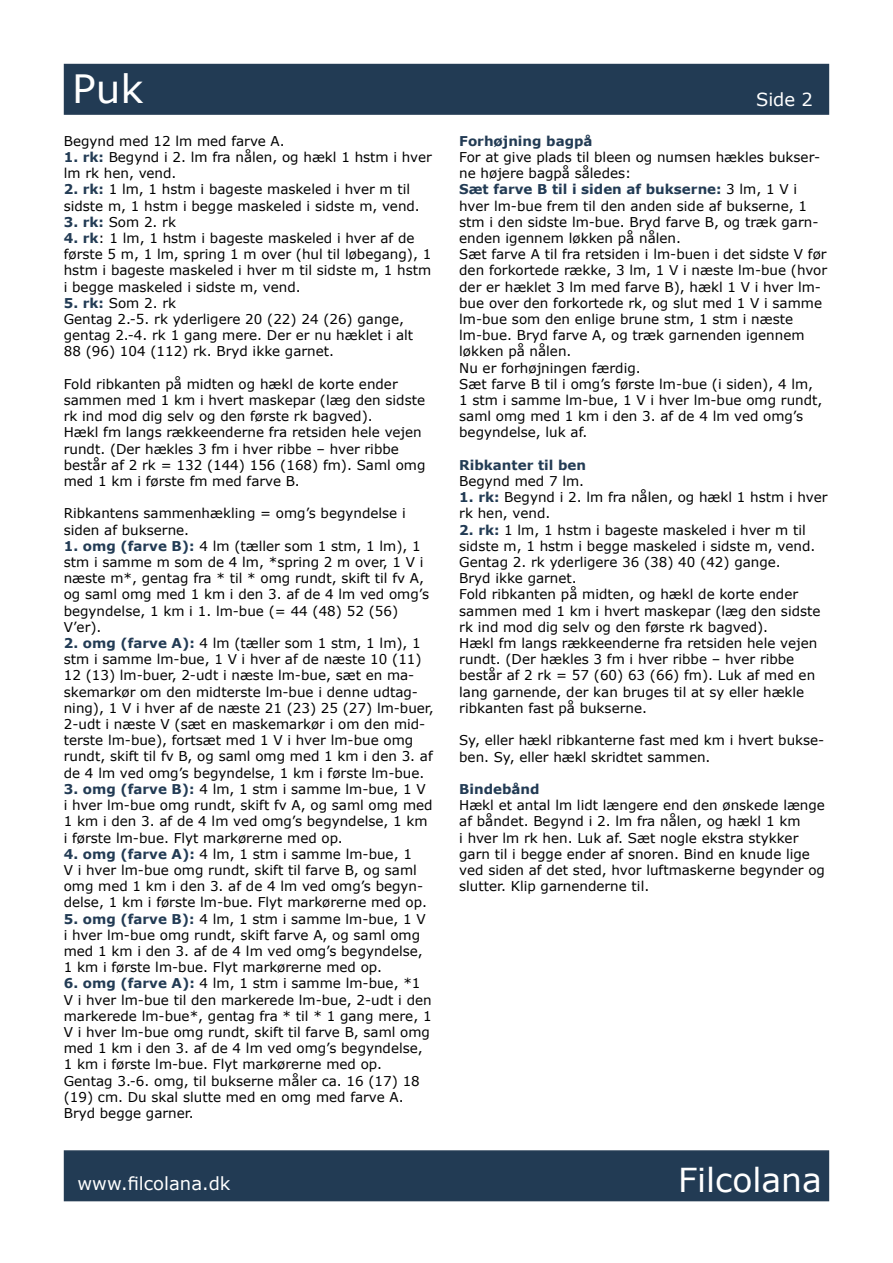
<style>
.page{position:relative;width:893px;height:1263px;background:#fff}
.page>*{position:absolute;margin:0;border:0;box-sizing:border-box;transform-origin:0 0}
.t1{font:39px "Verdana";color:#fff}
.t2{font:33px "Verdana";color:#fff}
.t3{font:18px "Verdana";color:#fff}
.t4{font:13.5px/16.2px "Verdana";color:#000}
.t5{font:700 13.5px "Verdana";color:#223b54}
.s1{font-weight:700;color:#223b54}
</style>
<div class="page">
<div style="left:64px;top:64px;width:765px;height:51px;background:#223b54;border:2px solid #243c54"></div>
<div style="left:64px;top:1150px;width:765px;height:51px;background:#223b54;border:2px solid #243c54"></div>
<h1 class="t1" style="left:72px;top:62px;width:73px">Puk</h1>
<p class="t4" style="left:64px;top:133px;width:222px">Begynd med 12 lm med farve A.</p>
<p class="t4" style="left:64px;top:149px;width:370px"><span class="s1">1. rk:</span> Begynd i 2. lm fra nålen, og hækl 1 hstm i hver lm rk hen, vend.</p>
<p class="t4" style="left:64px;top:181px;width:358px"><span class="s1">2. rk:</span> 1 lm, 1 hstm i bageste maskeled i hver m til sidste m, 1 hstm i begge maskeled i sidste m, vend.</p>
<p class="t4" style="left:64px;top:214px;width:114px"><span class="s1">3. rk:</span> Som 2. rk</p>
<p class="t4" style="left:64px;top:230px;width:369px"><span class="s1">4. rk</span>: 1 lm, 1 hstm i bageste maskeled i hver af de første 5 m, 1 lm, spring 1 m over (hul til løbegang), 1 hstm i bageste maskeled i hver m til sidste m, 1 hstm i begge maskeled i sidste m, vend.</p>
<p class="t4" style="left:64px;top:295px;width:351px"><span class="s1">5. rk:</span> Som 2. rk<br>Gentag 2.-5. rk yderligere 20 (22) 24 (26) gange, gentag 2.-4. rk 1 gang mere. Der er nu hæklet i alt 88 (96) 104 (112) rk. Bryd ikke garnet.</p>
<p class="t4" style="left:64px;top:376px;width:363px">Fold ribkanten på midten og hækl de korte ender sammen med 1 km i hvert maskepar (læg den sidste rk ind mod dig selv og den første rk bagved).<br>Hækl fm langs rækkeenderne fra retsiden hele vejen rundt. (Der hækles 3 fm i hver ribbe – hver ribbe består af 2 rk = 132 (144) 156 (168) fm). Saml omg med 1 km i første fm med farve B.</p>
<p class="t4" style="left:64px;top:505px;width:343px">Ribkantens sammenhækling = omg’s begyndelse i siden af bukserne.</p>
<p class="t4" style="left:64px;top:538px;width:367px"><span class="s1">1. omg (farve B):</span> 4 lm (tæller som 1 stm, 1 lm), 1 stm i samme m som de 4 lm, *spring 2 m over, 1 V i næste m*, gentag fra * til * omg rundt, skift til fv A, og saml omg med 1 km i den 3. af de 4 lm ved omg’s begyndelse, 1 km i 1. lm-bue (= 44 (48) 52 (56)<br>V’er).</p>
<p class="t4" style="left:64px;top:635px;width:371px"><span class="s1">2. omg (farve A):</span> 4 lm (tæller som 1 stm, 1 lm), 1 stm i samme lm-bue, 1 V i hver af de næste 10 (11)<br>12 (13) lm-buer, 2-udt i næste lm-bue, sæt en ma&shy;skemarkør om den midterste lm-bue i denne udtag&shy;ning), 1 V i hver af de næste 21 (23) 25 (27) lm-buer, 2-udt i næste V (sæt en maskemarkør i om den mid&shy;terste lm-bue), fortsæt med 1 V i hver lm-bue omg rundt, skift til fv B, og saml omg med 1 km i den 3. af de 4 lm ved omg’s begyndelse, 1 km i første lm-bue.</p>
<p class="t4" style="left:64px;top:781px;width:370px"><span class="s1">3. omg (farve B):</span> 4 lm, 1 stm i samme lm-bue, 1 V i hver lm-bue omg rundt, skift fv A, og saml omg med 1 km i den 3. af de 4 lm ved omg’s begyndelse, 1 km i første lm-bue. Flyt markørerne med op.</p>
<p class="t4" style="left:64px;top:845px;width:365px"><span class="s1">4. omg (farve A):</span> 4 lm, 1 stm i samme lm-bue, 1<br>V i hver lm-bue omg rundt, skift til farve B, og saml omg med 1 km i den 3. af de 4 lm ved omg’s begyn&shy;delse, 1 km i første lm-bue. Flyt markørerne med op.</p>
<p class="t4" style="left:64px;top:910px;width:363px"><span class="s1">5. omg (farve B):</span> 4 lm, 1 stm i samme lm-bue, 1 V i hver lm-bue omg rundt, skift farve A, og saml omg med 1 km i den 3. af de 4 lm ved omg’s begyndelse, 1 km i første lm-bue. Flyt markørerne med op.</p>
<p class="t4" style="left:64px;top:975px;width:369px"><span class="s1">6. omg (farve A):</span> 4 lm, 1 stm i samme lm-bue, *1<br>V i hver lm-bue til den markerede lm-bue, 2-udt i den markerede lm-bue*, gentag fra * til * 1 gang mere, 1<br>V i hver lm-bue omg rundt, skift til farve B, saml omg med 1 km i den 3. af de 4 lm ved omg’s begyndelse, 1 km i første lm-bue. Flyt markørerne med op.<br>Gentag 3.-6. omg, til bukserne måler ca. 16 (17) 18 (19) cm. Du skal slutte med en omg med farve A.<br>Bryd begge garner.</p>
<h3 class="t3" style="left:756px;top:87px;width:58px">Side 2</h3>
<p class="t5" style="left:459px;top:131px;width:135px">Forhøjning bagpå</p>
<p class="t4" style="left:459px;top:149px;width:369px">For at give plads til bleen og numsen hækles bukser&shy;ne højere bagpå således:<br><span class="s1">Sæt farve B til i siden af bukserne:</span> 3 lm, 1 V i hver lm-bue frem til den anden side af bukserne, 1 stm i den sidste lm-bue. Bryd farve B, og træk garn&shy;enden igennem løkken på nålen.<br>Sæt farve A til fra retsiden i lm-buen i det sidste V før den forkortede række, 3 lm, 1 V i næste lm-bue (hvor der er hæklet 3 lm med farve B), hækl 1 V i hver lm&shy;bue over den forkortede rk, og slut med 1 V i samme lm-bue som den enlige brune stm, 1 stm i næste lm-bue. Bryd farve A, og træk garnenden igennem løkken på nålen.<br>Nu er forhøjningen færdig.<br>Sæt farve B til i omg’s første lm-bue (i siden), 4 lm,<br>1 stm i samme lm-bue, 1 V i hver lm-bue omg rundt, saml omg med 1 km i den 3. af de 4 lm ved omg’s begyndelse, luk af.</p>
<p class="t5" style="left:459px;top:455px;width:128px">Ribkanter til ben</p>
<p class="t4" style="left:459px;top:473px;width:126px">Begynd med 7 lm.</p>
<p class="t4" style="left:459px;top:489px;width:370px"><span class="s1">1. rk:</span> Begynd i 2. lm fra nålen, og hækl 1 hstm i hver rk hen, vend.</p>
<p class="t4" style="left:459px;top:521px;width:363px"><span class="s1">2. rk:</span> 1 lm, 1 hstm i bageste maskeled i hver m til sidste m, 1 hstm i begge maskeled i sidste m, vend.<br>Gentag 2. rk yderligere 36 (38) 40 (42) gange.<br>Bryd ikke garnet.<br>Fold ribkanten på midten, og hækl de korte ender sammen med 1 km i hvert maskepar (læg den sidste rk ind mod dig selv og den første rk bagved).<br>Hækl fm langs rækkeenderne fra retsiden hele vejen rundt. (Der hækles 3 fm i hver ribbe – hver ribbe består af 2 rk = 57 (60) 63 (66) fm). Luk af med en lang garnende, der kan bruges til at sy eller hækle ribkanten fast på bukserne.</p>
<p class="t4" style="left:459px;top:732px;width:367px">Sy, eller hækl ribkanterne fast med km i hvert bukse&shy;ben. Sy, eller hækl skridtet sammen.</p>
<p class="t5" style="left:459px;top:779px;width:82px">Bindebånd</p>
<p class="t4" style="left:459px;top:797px;width:367px">Hækl et antal lm lidt længere end den ønskede længe af båndet. Begynd i 2. lm fra nålen, og hækl 1 km<br>i hver lm rk hen. Luk af. Sæt nogle ekstra stykker garn til i begge ender af snoren. Bind en knude lige ved siden af det sted, hvor luftmaskerne begynder og slutter. Klip garnenderne til.</p>
<h3 class="t3" style="left:78px;top:1171px;width:154px">www.filcolana.dk</h3>
<h2 class="t2" style="left:678px;top:1157px;width:145px">Filcolana</h2>
</div>
